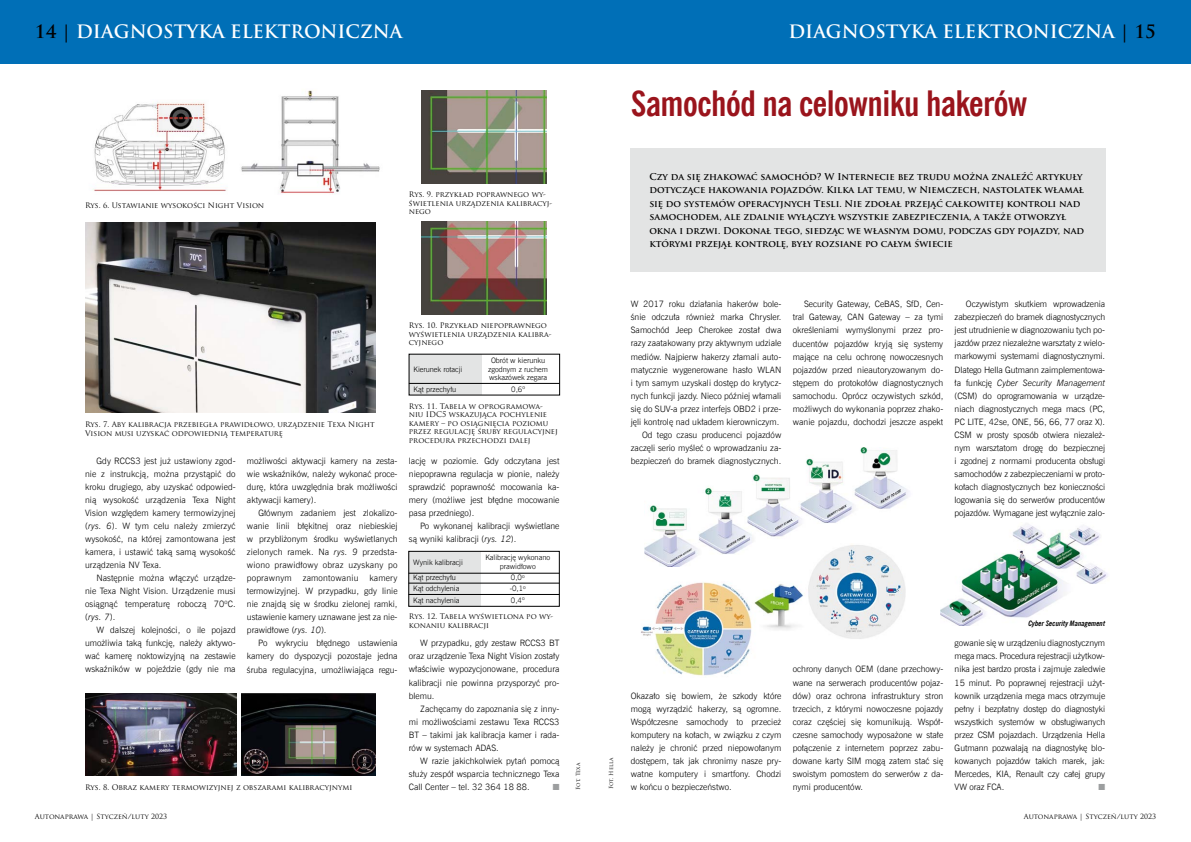
<style>
.page{position:relative;width:1191px;height:842px;background:#fff}
.page>*{position:absolute;margin:0;border:0;box-sizing:border-box;transform-origin:0 0}
.t1{font:700 35px "News Goth Cn EU";letter-spacing:-.015em;color:#9a141c}
.t2{font:700 18px "Trajan Pro";color:#fff}
.t3{font:700 9.2px/13.5px "Trajan Pro";color:#000}
.t4{font:8.8px/13px "News Goth Lt EU";color:#000;text-align:justify}
.t5{font:8.8px "Zapf Dingbats ITC";color:#9c9e9f}
.t6{font:7.5px/8.5px "Trajan Pro";color:#000}
.t7{font:7.5px/8.5px "News Goth Lt EU";color:#000}
.t8{font:italic 700 7.5px "News Goth Cn EU";color:#000}
.t9{font:7px "Trajan Pro";color:#000}
.t10{font:5.5px "Trajan Pro";color:#000}
.s1{color:#000}
.s2{font-style:italic}
</style>
<div class="page">
<div style="left:0;top:0;width:595px;height:64px;background:#006fb7"></div>
<div style="left:595px;top:0;width:596px;height:64px;background:#006fb7"></div>
<img style="left:93px;top:102px;width:134px;height:89px">
<img style="left:241px;top:90px;width:139px;height:104px">
<img style="left:85px;top:222px;width:291px;height:190px">
<img style="left:85px;top:693px;width:151px;height:82px">
<img style="left:241px;top:693px;width:135px;height:82px">
<img style="left:421px;top:90px;width:126px;height:93px">
<img style="left:421px;top:221px;width:126px;height:93px">
<div style="left:409px;top:354px;width:72px;height:41px;background:#e3e4e4"></div>
<hr style="left:409px;top:383px;width:150px;height:1px;background:#000">
<div style="left:409px;top:551px;width:72px;height:55px;background:#e3e4e4"></div>
<hr style="left:408px;top:573px;width:151px;height:1px;background:#000">
<hr style="left:408px;top:583px;width:151px;height:1px;background:#000">
<hr style="left:408px;top:594px;width:151px;height:1px;background:#000">
<div style="left:408px;top:551px;width:151px;height:55px;border:1px solid #000"></div>
<img style="left:649px;top:447px;width:260px;height:96px">
<div style="left:631px;top:148px;width:475px;height:124px;background:#e3e4e4"></div>
<img style="left:641px;top:543px;width:265px;height:133px">
<img style="left:940px;top:524px;width:168px;height:101px">
<h2 class="t2" style="left:35px;top:20px;width:369px"><span class="s1">14 |</span> DIAGNOSTYKA ELEKTRONICZNA</h2>
<h2 class="t2" style="left:788px;top:20px;width:369px">DIAGNOSTYKA ELEKTRONICZNA <span class="s1">| 15</span></h2>
<h1 class="t1" style="left:631px;top:82px;width:398px">Samochód na celowniku hakerów</h1>
<p class="t6" style="left:85px;top:200px;width:180px">Rys. 6. Ustawianie wysokości Night Vision</p>
<p class="t6" style="left:409px;top:190px;width:145px">Rys. 9. przykład poprawnego wy&shy;świetlenia urządzenia kalibracyj&shy;nego</p>
<p class="t3" style="left:649px;top:170px;width:436px">Czy da się zhakować samochód? W Internecie bez trudu można znaleźć artykuły dotyczące hakowania pojazdów. Kilka lat temu, w Niemczech, nastolatek włamał się do systemów operacyjnych Tesli. Nie zdołał przejąć całkowitej kontroli nad samochodem, ale zdalnie wyłączył wszystkie zabezpieczenia, a także otworzył okna i drzwi. Dokonał tego, siedząc we własnym domu, podczas gdy pojazdy, nad którymi przejął kontrolę, były rozsiane po całym świecie</p>
<p class="t6" style="left:85px;top:420px;width:291px">Rys. 7. Aby kalibracja przebiegła prawidłowo, urządzenie Texa Night<br>Vision musi uzyskać odpowiednią temperaturę</p>
<p class="t4" style="left:85px;top:454px;width:152px;text-indent:11px">Gdy RCCS3 jest już ustawiony zgod&shy;nie z instrukcją, można przystąpić do kroku drugiego, aby uzyskać odpowied&shy;nią wysokość urządzenia Texa Night Vision względem kamery termowizyjnej (<span class="s2">rys. 6</span>). W tym celu należy zmierzyć wysokość, na której zamontowana jest kamera, i ustawić taką samą wysokość urządzenia NV Texa.</p>
<p class="t4" style="left:85px;top:572px;width:152px;text-indent:11px">Następnie można włączyć urządze&shy;nie Texa Night Vision. Urządzenie musi osiągnąć temperaturę roboczą 70<sup>o</sup>C. (<span class="s2">rys. 7</span>).</p>
<p class="t4" style="left:85px;top:624px;width:152px;text-indent:11px">W dalszej kolejności, o ile pojazd umożliwia taką funkcję, należy aktywo&shy;wać kamerę noktowizyjną na zestawie wskaźników w pojeździe (gdy nie ma</p>
<p class="t4" style="left:247px;top:454px;width:152px">możliwości aktywacji kamery na zesta&shy;wie wskaźników, należy wykonać proce&shy;durę, która uwzględnia brak możliwości aktywacji kamery).</p>
<p class="t4" style="left:247px;top:506px;width:152px;text-indent:11px">Głównym zadaniem jest zlokalizo&shy;wanie linii błękitnej oraz niebieskiej w przybliżonym środku wyświetlanych zielonych ramek. Na <span class="s2">rys. 9</span> przedsta&shy;wiono prawidłowy obraz uzyskany po poprawnym zamontowaniu kamery termowizyjnej. W przypadku, gdy linie nie znajdą się w środku zielonej ramki, ustawienie kamery uznawane jest za nie&shy;prawidłowe (<span class="s2">rys. 10</span>).</p>
<p class="t4" style="left:247px;top:637px;width:152px;text-indent:11px">Po wykryciu błędnego ustawienia kamery do dyspozycji pozostaje jedna śruba regulacyjna, umożliwiająca regu-</p>
<p class="t6" style="left:85px;top:782px;width:269px">Rys. 8. Obraz kamery termowizyjnej z obszarami kalibracyjnymi</p>
<p class="t6" style="left:409px;top:321px;width:144px">Rys. 10. Przykład niepoprawnego wyświetlenia urządzenia kalibra&shy;cyjnego</p>
<p class="t7" style="left:491px;top:357px;width:56px">Obrót w kierunku</p>
<p class="t7" style="left:413px;top:365px;width:50px">Kierunek rotacji</p>
<p class="t7" style="left:488px;top:365px;width:61px">zgodnym z ruchem wskazówek zegara</p>
<p class="t7" style="left:413px;top:385px;width:44px">Kąt przechyłu</p>
<p class="t7" style="left:511px;top:385px;width:15px">0,6<sup>o</sup></p>
<p class="t6" style="left:409px;top:402px;width:150px">Rys. 11. Tabela w oprogramowa&shy;niu IDC5 wskazująca pochylenie kamery – po osiągnięcia poziomu przez regulację śruby regulacyjnej procedura przechodzi dalej</p>
<p class="t4" style="left:409px;top:454px;width:152px">lację w poziomie. Gdy odczytana jest niepoprawna regulacja w pionie, należy sprawdzić poprawność mocowania ka&shy;mery (możliwe jest błędne mocowanie pasa przedniego).</p>
<p class="t4" style="left:409px;top:520px;width:152px;text-indent:11px">Po wykonanej kalibracji wyświetlane są wyniki kalibracji (<span class="s2">rys. 12</span>).</p>
<p class="t7" style="left:413px;top:558px;width:51px">Wynik kalibracji</p>
<p class="t7" style="left:485px;top:553px;width:66px;text-align:center">Kalibrację wykonano prawidłowo</p>
<p class="t7" style="left:413px;top:573px;width:44px">Kąt przechyłu</p>
<p class="t7" style="left:511px;top:573px;width:15px">0,0<sup>o</sup></p>
<p class="t7" style="left:413px;top:585px;width:48px">Kąt odchylenia</p>
<p class="t7" style="left:509px;top:585px;width:18px">-0,1<sup>o</sup></p>
<p class="t7" style="left:413px;top:596px;width:48px">Kąt nachylenia</p>
<p class="t7" style="left:511px;top:596px;width:15px">0,4<sup>o</sup></p>
<p class="t6" style="left:409px;top:612px;width:146px">Rys. 12. Tabela wyświetlona po wy&shy;konaniu kalibracji</p>
<p class="t4" style="left:409px;top:637px;width:152px;text-indent:11px">W przypadku, gdy zestaw RCCS3 BT oraz urządzenie Texa Night Vision zostały właściwie wypozycjonowane, procedura kalibracji nie powinna przysporzyć pro&shy;blemu.</p>
<p class="t4" style="left:409px;top:702px;width:152px;text-indent:11px">Zachęcamy do zapoznania się z inny&shy;mi możliwościami zestawu Texa RCCS3<br>BT – takimi jak kalibracja kamer i rada&shy;rów w systemach ADAS.</p>
<p class="t4" style="left:409px;top:754px;width:152px;text-indent:11px">W razie jakichkolwiek pytań pomocą służy zespół wsparcia technicznego Texa Call Center – tel. 32 364 18 88.</p>
<p class="t5" style="left:553px;top:783px;width:8px">■</p>
<p class="t10" style="left:574px;top:790px;width:29px;rotate:-90deg">Fot. Texa</p>
<p class="t10" style="left:607px;top:789px;width:33px;rotate:-90deg">Fot. Hella</p>
<p class="t4" style="left:631px;top:298px;width:152px;text-align:right">W 2017 roku działania hakerów bole&shy;śnie odczuła również marka Chrysler.<br>Samochód Jeep Cherokee został dwa razy zaatakowany przy aktywnym udziale mediów. Najpierw hakerzy złamali auto&shy;matycznie wygenerowane hasło WLAN i tym samym uzyskali dostęp do krytycz&shy;nych funkcji jazdy. Nieco później włamali się do SUV-a przez interfejs OBD2 i prze&shy;jęli kontrolę nad układem kierowniczym.<br>Od tego czasu producenci pojazdów zaczęli serio myśleć o wprowadzaniu za&shy;bezpieczeń do bramek diagnostycznych.</p>
<p class="t4" style="left:792px;top:298px;width:152px;text-indent:11px">Security Gateway, CeBAS, SfD, Cen&shy;tral Gateway, CAN Gateway – za tymi określeniami wymyślonymi przez pro&shy;ducentów pojazdów kryją się systemy mające na celu ochronę nowoczesnych pojazdów przed nieautoryzowanym do&shy;stępem do protokołów diagnostycznych samochodu. Oprócz oczywistych szkód, możliwych do wykonania poprzez zhako&shy;wanie pojazdu, dochodzi jeszcze aspekt</p>
<p class="t4" style="left:954px;top:298px;width:152px;text-indent:11px">Oczywistym skutkiem wprowadzenia zabezpieczeń do bramek diagnostycznych jest utrudnienie w diagnozowaniu tych po&shy;jazdów przez niezależne warsztaty z wielo&shy;markowymi systemami diagnostycznymi.<br>Dlatego Hella Gutmann zaimplementowa&shy;ła funkcję <span class="s2">Cyber Security Management </span>(CSM) do oprogramowania w urządze&shy;niach diagnostycznych mega macs (PC, PC LITE, 42se, ONE, 56, 66, 77 oraz X).<br>CSM w prosty sposób otwiera niezależ&shy;nym warsztatom drogę do bezpiecznej i zgodnej z normami producenta obsługi samochodów z zabezpieczeniami w proto&shy;kołach diagnostycznych bez konieczności logowania się do serwerów producentów pojazdów. Wymagane jest wyłącznie zalo-</p>
<p class="t4" style="left:631px;top:689px;width:152px">Okazało się bowiem, że szkody które mogą wyrządzić hakerzy, są ogromne.<br>Współczesne samochody to przecież komputery na kołach, w związku z czym należy je chronić przed niepowołanym dostępem, tak jak chronimy nasze pry&shy;watne komputery i smartfony. Chodzi w końcu o bezpieczeństwo.</p>
<p class="t4" style="left:792px;top:663px;width:152px">ochrony danych OEM (dane przechowy&shy;wane na serwerach producentów pojaz&shy;dów) oraz ochrona infrastruktury stron trzecich, z którymi nowoczesne pojazdy coraz częściej się komunikują. Współ&shy;czesne samochody wyposażone w stałe połączenie z internetem poprzez zabu&shy;dowane karty SIM mogą zatem stać się swoistym pomostem do serwerów z da&shy;nymi producentów.</p>
<p class="t8" style="left:1028px;top:618px;width:78px">Cyber Security Management</p>
<p class="t4" style="left:954px;top:637px;width:152px">gowanie się w urządzeniu diagnostycznym mega macs. Procedura rejestracji użytkow&shy;nika jest bardzo prosta i zajmuje zaledwie 15 minut. Po poprawnej rejestracji użyt&shy;kownik urządzenia mega macs otrzymuje pełny i bezpłatny dostęp do diagnostyki wszystkich systemów w obsługiwanych przez CSM pojazdach. Urządzenia Hella Gutmann pozwalają na diagnostykę blo&shy;kowanych pojazdów takich marek, jak:<br>Mercedes, KIA, Renault czy całej grupy VW oraz FCA.</p>
<p class="t5" style="left:1098px;top:783px;width:8px">■</p>
<p class="t9" style="left:35px;top:812px;width:134px">Autonaprawa | Styczeń/luty 2023</p>
<p class="t9" style="left:1023px;top:812px;width:134px">Autonaprawa | Styczeń/luty 2023</p>
</div>
